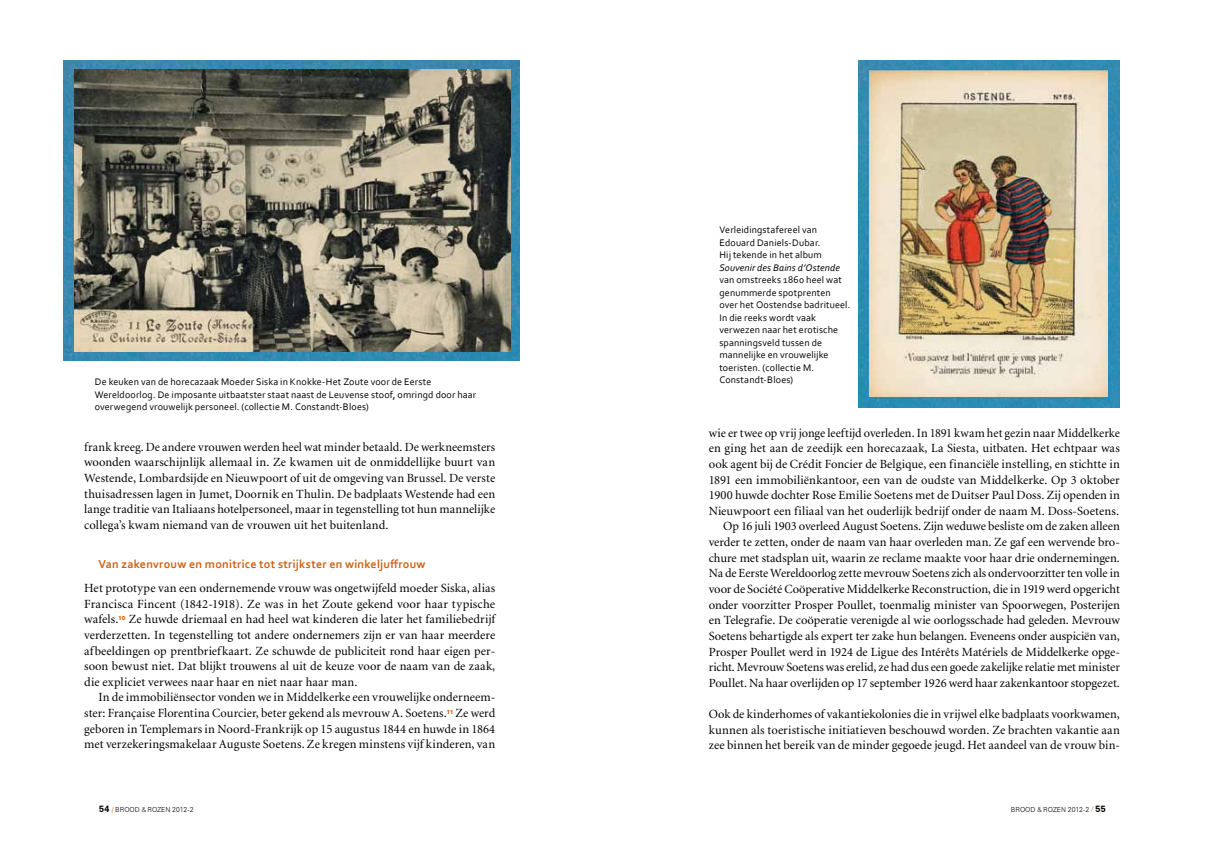
<style>
.page{position:relative;width:1205px;height:851px;background:#fff}
.page>*{position:absolute;margin:0;border:0;box-sizing:border-box;transform-origin:0 0}
.t1{font:12.5px/15.6px "Minion";color:#000;text-align:justify}
.t2{font:700 12px "Corbel";letter-spacing:.02em;color:#cf6011}
.t3{font:10px/12.5px "Corbel";letter-spacing:.015em;color:#000}
.t4{font:300 6.88px "Zurich BT";color:#000}
.t5{font:900 5.5px "Zurich BT";color:#cf6011}
.s1{font-style:italic}
.s2{font-weight:700;font-size:9px}
.s3{font-family:"Candara";font-weight:400;color:#cf6011}
.s4{font-family:"Futura BT"}
.s5{font-weight:400;color:#cf6011}
</style>
<div class="page">
<img style="left:64px;top:60px;width:455px;height:300px">
<img style="left:858px;top:60px;width:261px;height:348px">
<img style="left:869px;top:69px;width:238px;height:327px">
<img style="left:74px;top:69px;width:436px;height:282px">
<p class="t3" style="left:95px;top:375px;width:383px">De keuken van de horecazaak Moeder Siska in Knokke-Het Zoute voor de Eerste<br>Wereldoorlog. De imposante uitbaatster staat naast de Leuvense stoof, omringd door haar overwegend vrouwelijk personeel. (collectie M . Constandt-Bloes)</p>
<p class="t1" style="left:84px;top:439px;width:413px">frank kreeg. De andere vrouwen werden heel wat minder betaald. De werkneemsters woonden waarschijnlijk allemaal in. Ze kwamen uit de onmiddellijke buurt van Westende, Lombardsijde en Nieuwpoort of uit de omgeving van Brussel. De verste thuisadressen lagen in Jumet, Doornik en Thulin. De badplaats Westende had een lange traditie van Italiaans hotelpersoneel, maar in tegenstelling tot hun mannelijke collega’s kwam niemand van de vrouwen uit het buitenland.</p>
<p class="t2" style="left:98px;top:556px;width:329px">Van zakenvrouw en monitrice tot strijkster en winkeljuffrouw</p>
<p class="t1" style="left:84px;top:580px;width:413px">Het prototype van een ondernemende vrouw was ongetwijfeld moeder Siska, alias Francisca Fincent (1842-1918). Ze was in het Zoute gekend voor haar typische wafels.</p>
<p class="t5" style="left:118px;top:614px;width:9px">10</p>
<p class="t1" style="left:129px;top:612px;width:368px">Ze huwde driemaal en had heel wat kinderen die later het familiebedrijf</p>
<p class="t1" style="left:84px;top:627px;width:413px">verderzetten. In tegenstelling tot andere ondernemers zijn er van haar meerdere</p>
<p class="t1" style="left:84px;top:643px;width:413px">afbeeldingen op prentbriefkaart. Ze schuwde de publiciteit rond haar eigen per-</p>
<p class="t1" style="left:84px;top:658px;width:412px">soon bewust niet. Dat blijkt trouwens al uit de keuze voor de naam van de zaak,</p>
<p class="t1" style="left:84px;top:674px;width:275px">die expliciet verwees naar haar en niet naar haar man.</p>
<p class="t1" style="left:98px;top:690px;width:398px">In de immobiliënsector vonden we in Middelkerke een vrouwelijke onderneem-</p>
<p class="t1" style="left:84px;top:705px;width:364px">ster: Française Florentina Courcier, beter gekend als mevrouw A. Soetens.</p>
<p class="t5" style="left:447px;top:708px;width:8px">11</p>
<p class="t1" style="left:84px;top:705px;width:413px;text-indent:371px">Ze werd geboren in Templemars in Noord-Frankrijk op 15 augustus 1844 en huwde in 1864 met verzekeringsmakelaar Auguste Soetens. Ze kregen minstens vijf kinderen, van</p>
<p class="t3" style="left:719px;top:223px;width:132px">Verleidingstafereel van<br>Edouard Daniels-Dubar.<br>H ij tekende in het album<br><span class="s1">Souvenir des Bains d’Ostende </span>van omstreeks 1860 heel wat genummerde spotprenten over het Oostendse badritueel.<br>I n die reeks wordt vaak verwezen naar het erotische spanningsveld tussen de mannelijke en vrouwelijke toeristen. (collectie M .<br>Constandt-Bloes)</p>
<p class="t1" style="left:709px;top:425px;width:413px;text-align:right">wie er twee op vrij jonge leeftijd overleden. In 1891 kwam het gezin naar Middelkerke en ging het aan de zeedijk een horecazaak, La Siesta, uitbaten. Het echtpaar was ook agent bij de Crédit Foncier de Belgique, een financiële instelling, en stichtte in 1891 een immobiliënkantoor, een van de oudste van Middelkerke. Op 3 oktober 1900 huwde dochter Rose Emilie Soetens met de Duitser Paul Doss. Zij openden in Nieuwpoort een filiaal van het ouderlijk bedrijf onder de naam M. Doss-Soetens.<br>Op 16 juli 1903 overleed August Soetens. Zijn weduwe besliste om de zaken alleen verder te zetten, onder de naam van haar overleden man. Ze gaf een wervende bro&shy;chure met stadsplan uit, waarin ze reclame maakte voor haar drie ondernemingen.<br>Na de Eerste Wereldoorlog zette mevrouw Soetens zich als ondervoorzitter ten volle in voor de Société Coöperative Middelkerke Reconstruction, die in 1919 werd opgericht onder voorzitter Prosper Poullet, toenmalig minister van Spoorwegen, Posterijen en Telegrafie. De coöperatie verenigde al wie oorlogsschade had geleden. Mevrouw Soetens behartigde als expert ter zake hun belangen. Eveneens onder auspiciën van, Prosper Poullet werd in 1924 de Ligue des Intérêts Matériels de Middelkerke opge&shy;richt. Mevrouw Soetens was erelid, ze had dus een goede zakelijke relatie met minister Poullet. Na haar overlijden op 17 september 1926 werd haar zakenkantoor stopgezet.</p>
<p class="t1" style="left:709px;top:706px;width:413px">Ook de kinderhomes of vakantiekolonies die in vrijwel elke badplaats voorkwamen, kunnen als toeristische initiatieven beschouwd worden. Ze brachten vakantie aan zee binnen het bereik van de minder gegoede jeugd. Het aandeel van de vrouw bin-</p>
<p class="t4" style="left:99px;top:805px;width:96px"><span class="s2">54</span> <span class="s3">/</span> BROOD <span class="s4">&amp;</span> ROZEN 2012-2</p>
<p class="t4" style="left:1011px;top:805px;width:96px">BROOD <span class="s4">&amp;</span> ROZEN 2012-2 <span class="s5">/</span> <span class="s2">55</span></p>
</div>
